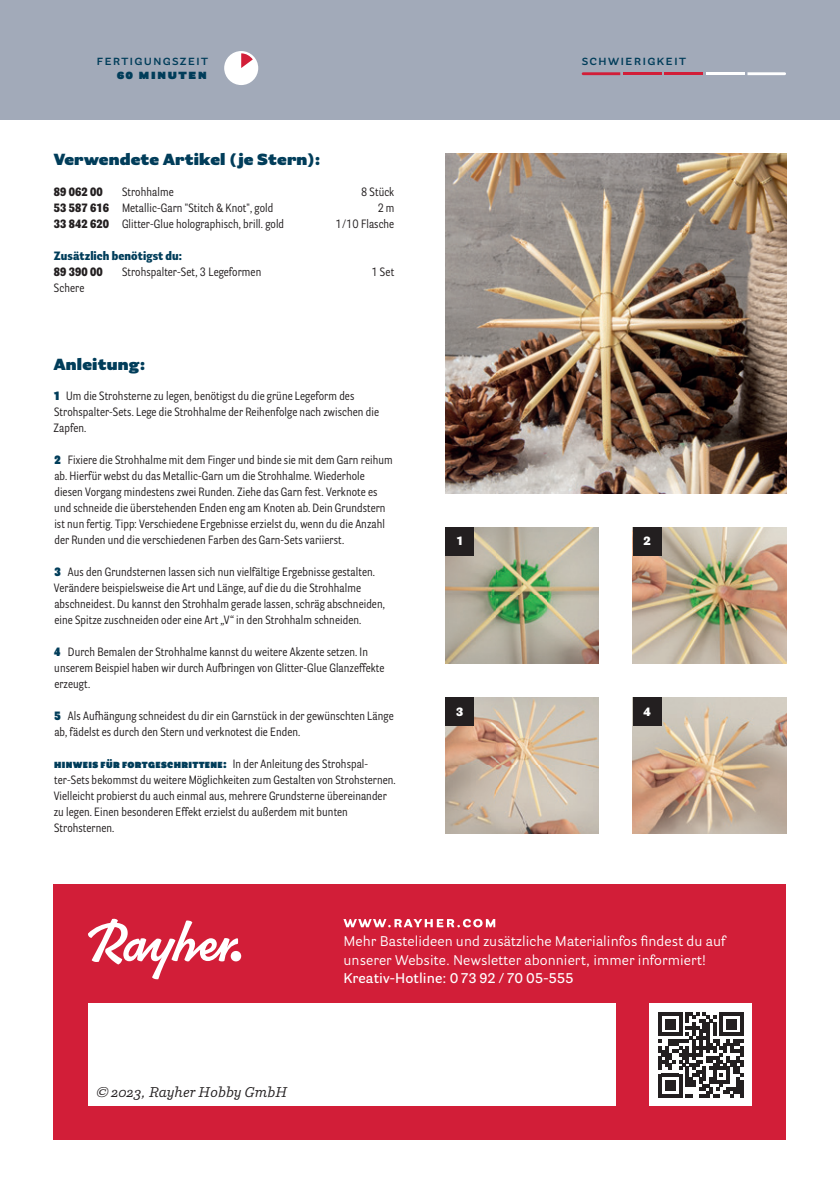
<style>
.page{position:relative;width:840px;height:1191px;background:#fff}
.page>*{position:absolute;margin:0;border:0;box-sizing:border-box;transform-origin:0 0}
.t1{font:900 16px "Parry Grotesque Pro";letter-spacing:.01em;color:#013d5a}
.t2{font:14px/18px "Parry Grotesque Pro";letter-spacing:.005em;color:#fff}
.t3{font:600 14px "Parry Grotesque Pro";letter-spacing:.005em;color:#fff}
.t4{font:600 14px "Parry Grotesque Pro";letter-spacing:.08em;color:#013d5a}
.t5{font:italic 14px "Parry Pro";letter-spacing:.01em;color:#231f20}
.t6{font:900 14px "Parry Grotesque Pro";letter-spacing:.08em;color:#013d5a}
.t7{font:12px/16px "Parry Grot Con Pro";letter-spacing:.005em;color:#231f20}
.t8{font:900 12px "Parry Grot Con Pro";letter-spacing:.005em;color:#013d5a}
.t9{font:900 12px "Parry Grot Con Pro";letter-spacing:.005em;color:#231f20}
.t10{font:900 12px "Parry Grotesque Pro";color:#fff}
.s1{font-weight:900}
.s2{font-weight:900;color:#013d5a}
</style>
<div class="page">
<div style="left:54px;top:884px;width:731px;height:256px;background:#d21e38"></div>
<div style="left:0;top:0;width:839px;height:119px;background:#a2aab9"></div>
<div style="left:88px;top:1003px;width:527px;height:103px;background:#fff"></div>
<img style="left:632px;top:697px;width:153px;height:136px">
<img style="left:632px;top:527px;width:153px;height:136px">
<img style="left:445px;top:697px;width:153px;height:136px">
<img style="left:445px;top:527px;width:153px;height:136px">
<div style="left:224px;top:51px;width:34px;height:34px;background:#fff;border-radius:50%"></div>
<svg style="left:241px;top:53px;width:12px;height:15px"></svg>
<svg style="left:581px;top:72px;width:39px;height:3px"></svg>
<hr style="left:622px;top:72px;width:39px;height:3px;background:#d21e38">
<hr style="left:664px;top:72px;width:38px;height:3px;background:#d21e38">
<hr style="left:705px;top:72px;width:39px;height:3px;background:#fff">
<svg style="left:747px;top:72px;width:38px;height:3px"></svg>
<svg style="left:343px;top:919px;width:152px;height:8px"></svg>
<svg style="left:88px;top:918px;width:150px;height:61px"></svg>
<div style="left:230px;top:951px;width:11px;height:10px;background:#fff;border-radius:50%"></div>
<div style="left:649px;top:1003px;width:102px;height:103px;background:#fff"></div>
<svg style="left:658px;top:1012px;width:85px;height:85px"></svg>
<div style="left:445px;top:527px;width:28px;height:29px;background:#231f20"></div>
<div style="left:445px;top:697px;width:28px;height:29px;background:#231f20"></div>
<div style="left:632px;top:527px;width:29px;height:29px;background:#231f20"></div>
<div style="left:632px;top:697px;width:29px;height:29px;background:#231f20"></div>
<img style="left:445px;top:153px;width:340px;height:340px">
<p class="t4" style="left:96px;top:50px;width:111px">fertigungszeit</p>
<p class="t6" style="left:117px;top:63px;width:92px">60 minuten</p>
<h1 class="t1" style="left:54px;top:148px;width:268px">Verwendete Artikel (je Stern):</h1>
<p class="t9" style="left:54px;top:183px;width:50px">89 062 00</p>
<p class="t7" style="left:122px;top:184px;width:53px">Strohhalme</p>
<p class="t7" style="left:361px;top:184px;width:35px">8 Stück</p>
<p class="t7" style="left:54px;top:200px;width:221px"><span class="s1">53 587 616</span> Metallic-Garn "Stitch &amp; Knot", gold</p>
<p class="t7" style="left:377px;top:200px;width:18px">2 m</p>
<p class="t7" style="left:54px;top:216px;width:232px"><span class="s1">33 842 620</span> Glitter-Glue holographisch, brill. gold</p>
<p class="t7" style="left:335px;top:216px;width:60px">1/10 Flasche</p>
<p class="t8" style="left:54px;top:247px;width:130px">Zusätzlich benötigst du:</p>
<p class="t9" style="left:54px;top:263px;width:50px">89 390 00</p>
<p class="t7" style="left:122px;top:264px;width:141px">Strohspalter-Set, 3 Legeformen</p>
<p class="t7" style="left:371px;top:264px;width:24px">1 Set</p>
<p class="t7" style="left:54px;top:280px;width:32px">Schere</p>
<h1 class="t1" style="left:54px;top:352px;width:93px">Anleitung:</h1>
<p class="t7" style="left:53px;top:388px;width:327px"><span class="s2">1</span> Um die Strohsterne zu legen, benötigst du die grüne Legeform des<br>Strohspalter-Sets. Lege die Strohhalme der Reihenfolge nach zwischen die<br>Zapfen.</p>
<p class="t7" style="left:54px;top:452px;width:340px"><span class="s2">2</span> Fixiere die Strohhalme mit dem Finger und binde sie mit dem Garn reihum ab. Hierfür webst du das Metallic-Garn um die Strohhalme. Wiederhole diesen Vorgang mindestens zwei Runden. Ziehe das Garn fest. Verknote es und schneide die überstehenden Enden eng am Knoten ab. Dein Grundstern ist nun fertig. Tipp: Verschiedene Ergebnisse erzielst du, wenn du die Anzahl der Runden und die verschiedenen Farben des Garn-Sets variierst.</p>
<p class="t7" style="left:54px;top:564px;width:332px"><span class="s2">3</span> Aus den Grundsternen lassen sich nun vielfältige Ergebnisse gestalten.<br>Verändere beispielsweise die Art und Länge, auf die du die Strohhalme abschneidest. Du kannst den Strohhalm gerade lassen, schräg abschneiden, eine Spitze zuschneiden oder eine Art „V“ in den Strohhalm schneiden.</p>
<p class="t7" style="left:54px;top:644px;width:331px"><span class="s2">4</span> Durch Bemalen der Strohhalme kannst du weitere Akzente setzen. In unserem Beispiel haben wir durch Aufbringen von Glitter-Glue Glanzeffekte erzeugt.</p>
<p class="t7" style="left:54px;top:708px;width:340px"><span class="s2">5</span> Als Aufhängung schneidest du dir ein Garnstück in der gewünschten Länge ab, fädelst es durch den Stern und verknotest die Enden.</p>
<p class="t7" style="left:54px;top:756px;width:343px"><span class="s2">hinweis für fortgeschrittene:</span> In der Anleitung des Strohspal&shy;ter-Sets bekommst du weitere Möglichkeiten zum Gestalten von Strohsternen.<br>Vielleicht probierst du auch einmal aus, mehrere Grundsterne übereinander zu legen. Einen besonderen Effekt erzielst du außerdem mit bunten Strohsternen.</p>
<p class="t10" style="left:456px;top:533px;width:7px">1</p>
<p class="t10" style="left:456px;top:703px;width:9px">3</p>
<p class="t4" style="left:581px;top:50px;width:104px">schwierigkeit</p>
<p class="t10" style="left:643px;top:533px;width:9px">2</p>
<p class="t10" style="left:643px;top:703px;width:9px">4</p>
<p class="t5" style="left:96px;top:1082px;width:192px">© 2023, Rayher Hobby GmbH</p>
<p class="t2" style="left:343px;top:932px;width:383px">Mehr Bastelideen und zusätzliche Materialinfos findest du auf unserer Website. Newsletter abonniert, immer informiert!</p>
<p class="t3" style="left:343px;top:967px;width:231px">Kreativ-Hotline: 0 73 92 / 70 05-555</p>
</div>
